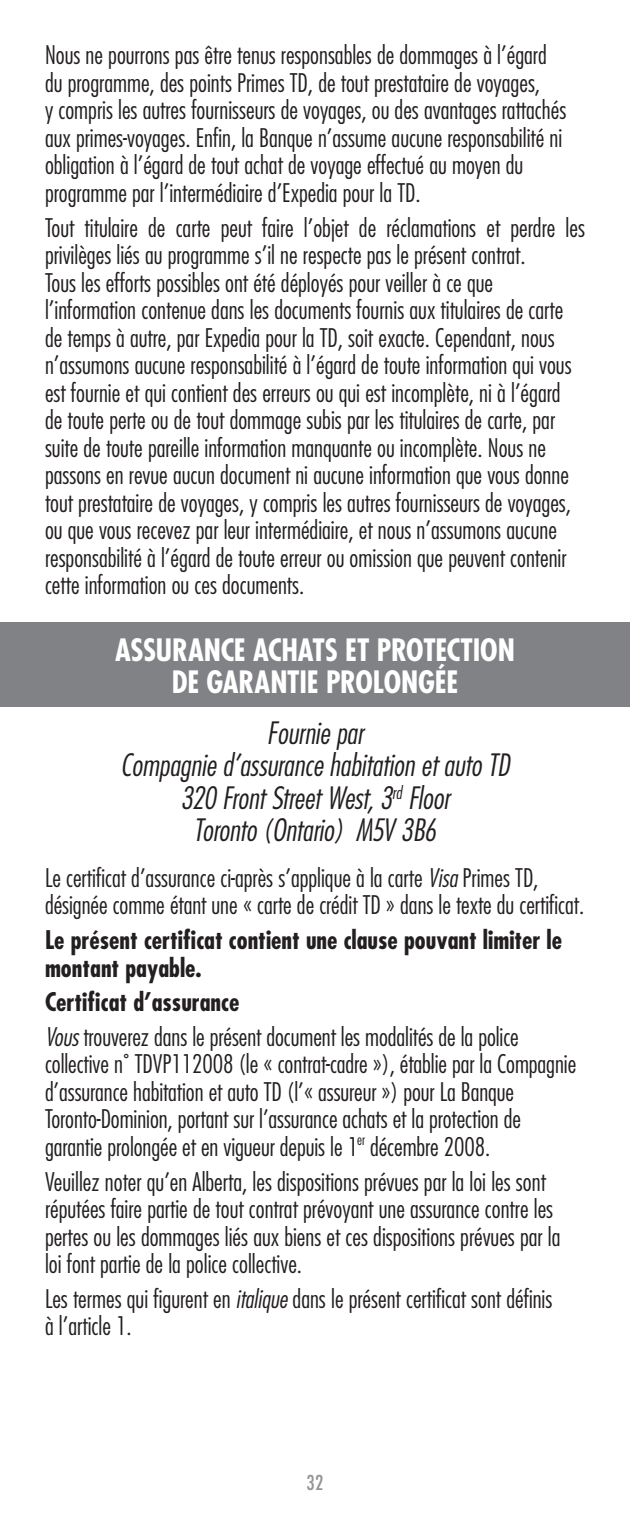
<style>
.page{position:relative;width:630px;height:1530px;background:#fff}
.page>*{position:absolute;margin:0;border:0;box-sizing:border-box;transform-origin:0 0}
.t1{font:italic 300 condensed 30px/32.5px "Futura";color:#231f20;text-align:center}
.t2{font:700 condensed 30px/32.5px "Futura";letter-spacing:-.005em;color:#fff;text-align:center}
.t3{font:300 condensed 25px/27.5px "Futura";color:#231f20}
.t4{font:700 condensed 25px/27.5px "Futura";color:#231f20}
.t5{font:condensed 20px "Futura";color:#939598}
.s1{font-style:italic}
.s2{font-weight:700}
</style>
<div class="page">
<div style="left:0;top:623px;width:630px;height:84px;background:#808285"></div>
<p class="t3" style="left:45px;top:41px;width:523px">Nous ne pourrons pas être tenus responsables de dommages à l’égard du programme, des points Primes TD, de tout prestataire de voyages,<br>y compris les autres fournisseurs de voyages, ou des avantages rattachés aux primes-voyages. Enfin, la Banque n’assume aucune responsabilité ni obligation à l’égard de tout achat de voyage effectué au moyen du programme par l’intermédiaire d’Expedia pour la TD.</p>
<p class="t3" style="left:45px;top:214px;width:542px">Tout titulaire de carte peut faire l’objet de réclamations et perdre les privilèges liés au programme s’il ne respecte pas le présent contrat.<br>Tous les efforts possibles ont été déployés pour veiller à ce que l’information contenue dans les documents fournis aux titulaires de carte de temps à autre, par Expedia pour la TD, soit exacte. Cependant, nous n’assumons aucune responsabilité à l’égard de toute information qui vous est fournie et qui contient des erreurs ou qui est incomplète, ni à l’égard<br>de toute perte ou de tout dommage subis par les titulaires de carte, par suite de toute pareille information manquante ou incomplète. Nous ne passons en revue aucun document ni aucune information que vous donne tout prestataire de voyages, y compris les autres fournisseurs de voyages, ou que vous recevez par leur intermédiaire, et nous n’assumons aucune responsabilité à l’égard de toute erreur ou omission que peuvent contenir cette information ou ces documents.</p>
<p class="t2" style="left:115px;top:634px;width:401px">ASSURANCE ACHATS ET PROTECTION<br>DE GARANTIE PROLONGÉE</p>
<p class="t1" style="left:121px;top:716px;width:390px">Fournie par<br>Compagnie d’assurance habitation et auto TD<br>320 Front Street West, 3<sup>rd</sup> Floor<br>Toronto (Ontario) M5V 3B6</p>
<p class="t3" style="left:45px;top:864px;width:541px">Le certificat d’assurance ci-après s’applique à la carte <span class="s1">Visa</span> Primes TD, désignée comme étant une « carte de crédit TD » dans le texte du certificat.</p>
<p class="t4" style="left:45px;top:926px;width:519px">Le présent certificat contient une clause pouvant limiter le montant payable.</p>
<p class="t3" style="left:45px;top:985px;width:475px;line-height:34.8px"><span class="s2">Certificat d’assurance<br></span><span class="s1">Vous</span> trouverez dans le présent document les modalités de la police</p>
<p class="t3" style="left:45px;top:1050px;width:533px">collective n˚ TDVP112008 (le « contrat-cadre »), établie par la Compagnie d’assurance habitation et auto TD (l’« assureur ») pour La Banque Toronto-Dominion, portant sur l’assurance achats et la protection de garantie prolongée et en vigueur depuis le 1<sup>er</sup> décembre 2008.</p>
<p class="t3" style="left:45px;top:1168px;width:517px">Veuillez noter qu’en Alberta, les dispositions prévues par la loi les sont réputées faire partie de tout contrat prévoyant une assurance contre les pertes ou les dommages liés aux biens et ces dispositions prévues par la loi font partie de la police collective.</p>
<p class="t3" style="left:45px;top:1285px;width:509px">Les termes qui figurent en <span class="s1">italique</span> dans le présent certificat sont définis à l’article 1.</p>
<p class="t5" style="left:307px;top:1471px;width:18px">32</p>
</div>
